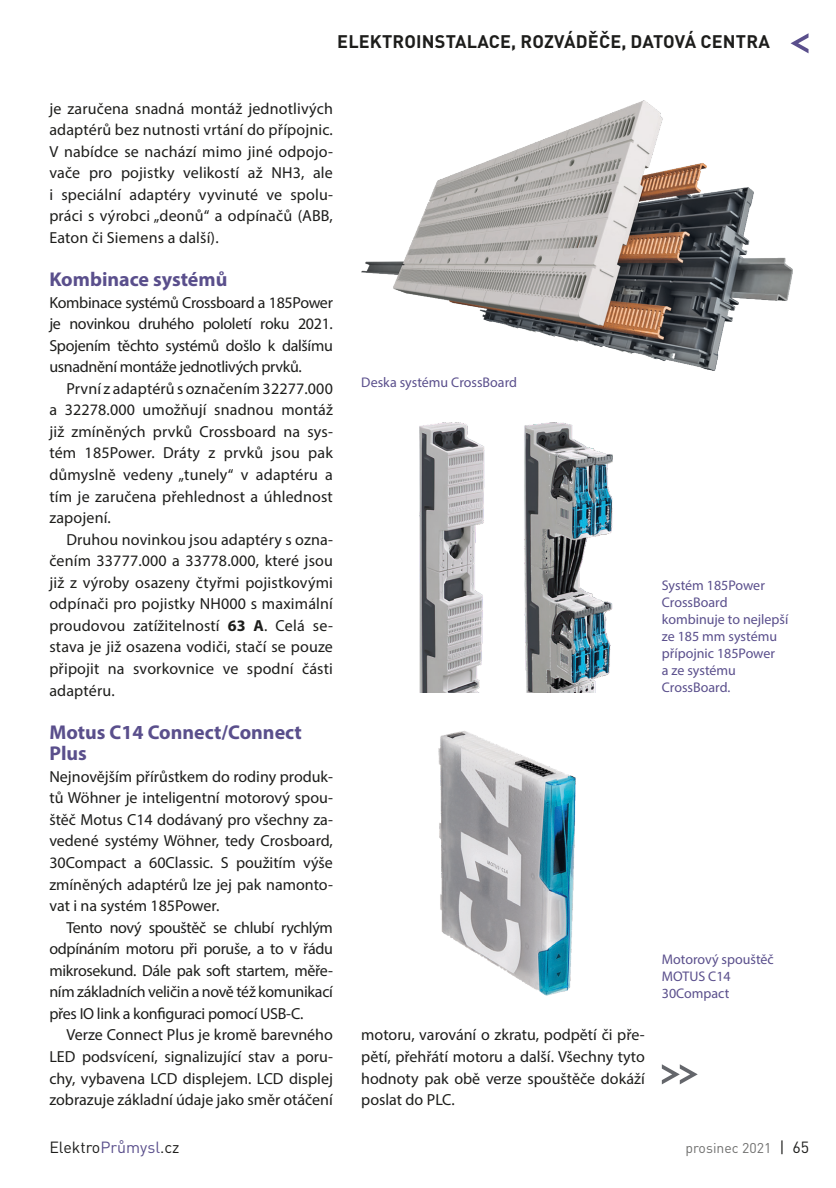
<style>
.page{position:relative;width:836px;height:1188px;background:#fff}
.page>*{position:absolute;margin:0;border:0;box-sizing:border-box;transform-origin:0 0}
.Nadpis{font:700 20px/21.6px "Myriad Pro";color:#5a4f8c}
.t1{font:700 18px "DIN Pro";letter-spacing:.01em;color:#1d1d1b}
.Text_-_další_odstave{font:16px/21.6px "Myriad Pro";color:#1d1d1b;text-align:justify}
.Text_-_prni_odstavec{font:16px/21.6px "Myriad Pro";color:#1d1d1b;text-align:justify}
.t2{font:16px "DIN Pro";color:#1d1d1b}
.popisek_levy{font:14px/17px "Myriad Pro";color:#5a4f8c}
.t3{font:14px "DIN Pro";color:#70706f}
.s1{font-weight:700}
.s2{color:#5a4f8c}
.s3{font-size:16px;color:#1d1d1b}
</style>
<div class="page">
<svg style="left:790px;top:33px;width:18px;height:20px"></svg>
<img style="left:419px;top:422px;width:194px;height:270px">
<img style="left:361px;top:100px;width:431px;height:271px">
<svg style="left:662px;top:1064px;width:36px;height:20px"></svg>
<img style="left:438px;top:731px;width:138px;height:265px">
<p class="t1" style="left:337px;top:29px;width:434px">ELEKTROINSTALACE, ROZVÁDĚČE, DATOVÁ CENTRA</p>
<p class="Text_-_prni_odstavec" style="left:49px;top:97px;width:285px">je zaručena snadná montáž jednotlivých adaptérů bez nutnosti vrtání do přípojnic.<br>V nabídce se nachází mimo jiné odpojo&shy;vače pro pojistky velikostí až NH3, ale i speciální adaptéry vyvinuté ve spolu&shy;práci s výrobci „deonů“ a odpínačů (ABB, Eaton či Siemens a další).</p>
<p class="Nadpis" style="left:49px;top:268px;width:179px">Kombinace systémů</p>
<p class="Text_-_prni_odstavec" style="left:49px;top:291px;width:285px">Kombinace systémů Crossboard a 185Power je novinkou druhého pololetí roku 2021.<br>Spojením těchto systémů došlo k dalšímu usnadnění montáže jednotlivých prvků.</p>
<p class="Text_-_další_odstave" style="left:49px;top:377px;width:285px;text-indent:17px">První z adaptérů s označením 32277.000 a 32278.000 umožňují snadnou montáž již zmíněných prvků Crossboard na sys&shy;tém 185Power. Dráty z prvků jsou pak důmyslně vedeny „tunely“ v adaptéru a tím je zaručena přehlednost a úhlednost zapojení.</p>
<p class="Text_-_další_odstave" style="left:49px;top:528px;width:285px;text-indent:17px">Druhou novinkou jsou adaptéry s ozna&shy;čením 33777.000 a 33778.000, které jsou již z výroby osazeny čtyřmi pojistkovými odpínači pro pojistky NH000 s maximální proudovou zatížitelností <span class="s1">63 A</span>. Celá se&shy;stava je již osazena vodiči, stačí se pouze připojit na svorkovnice ve spodní části adaptéru.</p>
<p class="Nadpis" style="left:49px;top:720px;width:254px">Motus C14 Connect/Connect<br>Plus</p>
<p class="Text_-_prni_odstavec" style="left:49px;top:765px;width:285px">Nejnovějším přírůstkem do rodiny produk&shy;tů Wöhner je inteligentní motorový spou&shy;štěč Motus C14 dodávaný pro všechny za&shy;vedené systémy Wöhner, tedy Crosboard, 30Compact a 60Classic. S použitím výše zmíněných adaptérů lze jej pak namonto&shy;vat i na systém 185Power.</p>
<p class="Text_-_další_odstave" style="left:49px;top:916px;width:285px;text-indent:17px">Tento nový spouštěč se chlubí rychlým odpínáním motoru při poruše, a to v řádu mikrosekund. Dále pak soft startem, měře&shy;ním základních veličin a nově též komunikací přes IO link a konfiguraci pomocí USB-C.</p>
<p class="Text_-_další_odstave" style="left:49px;top:1023px;width:285px;text-indent:17px">Verze Connect Plus je kromě barevného LED podsvícení, signalizující stav a poru&shy;chy, vybavena LCD displejem. LCD displej zobrazuje základní údaje jako směr otáčení</p>
<p class="t2" style="left:49px;top:1136px;width:132px">Elektro<span class="s2">Průmysl</span>.cz</p>
<p class="popisek_levy" style="left:361px;top:373px;width:157px">Deska systému CrossBoard</p>
<p class="popisek_levy" style="left:662px;top:577px;width:128px">Systém 185Power<br>CrossBoard kombinuje to nejlepší ze 185 mm systému přípojnic 185Power<br>a ze systému<br>CrossBoard.</p>
<p class="Text_-_další_odstave" style="left:361px;top:1023px;width:285px">motoru, varování o zkratu, podpětí či pře&shy;pětí, přehřátí motoru a další. Všechny tyto hodnoty pak obě verze spouštěče dokáží poslat do PLC.</p>
<p class="popisek_levy" style="left:662px;top:950px;width:114px">Motorový spouštěč<br>MOTUS C14<br>30Compact</p>
<p class="t3" style="left:685px;top:1138px;width:125px">prosinec 2021 <span class="s3">| 65</span></p>
</div>
